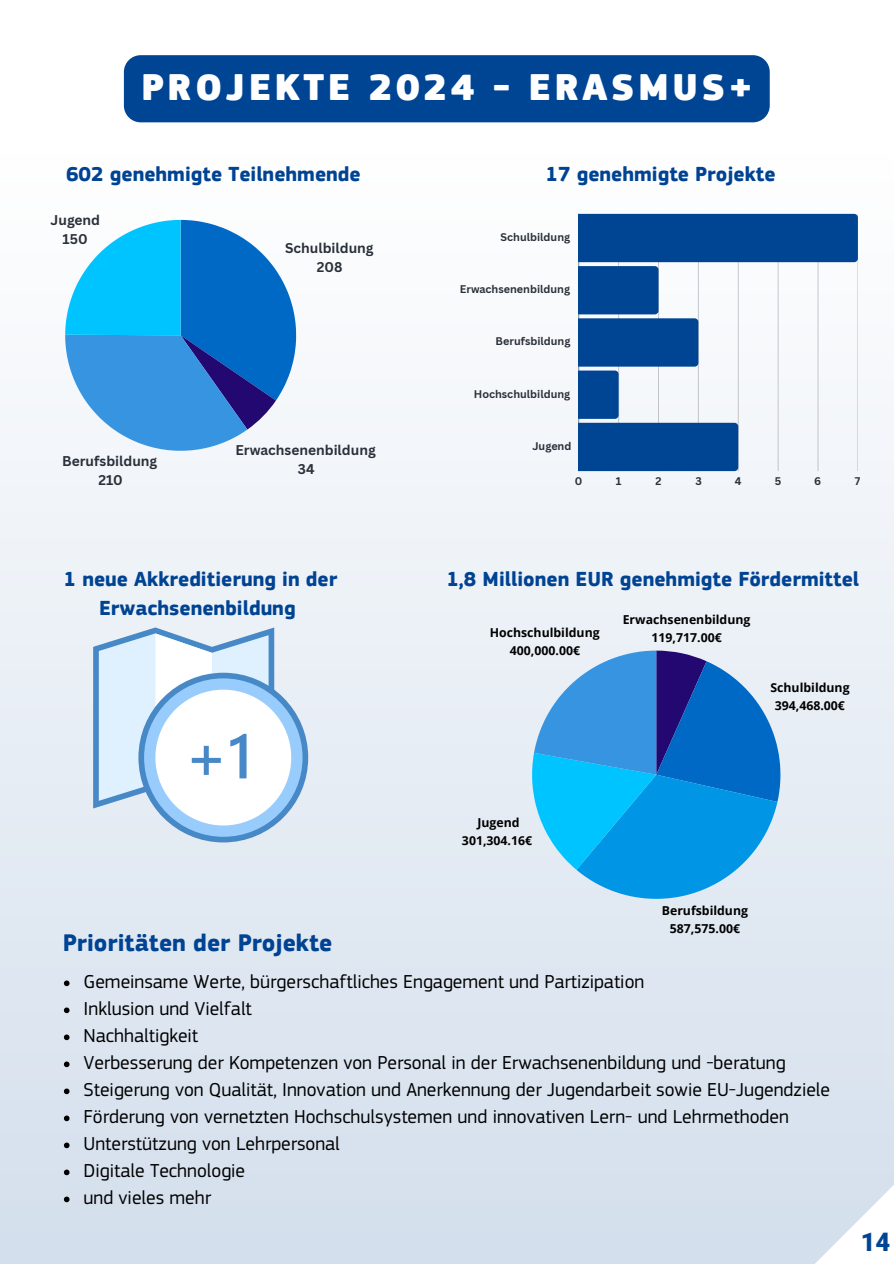
<style>
.page{position:relative;width:894px;height:1264px;background:#fff}
.page>*{position:absolute;margin:0;border:0;box-sizing:border-box;transform-origin:0 0}
.t1{font:900 38.55px "EC Square Sans Pro Extra";letter-spacing:.09em;color:#fff}
.t2{font:900 25.5px "Roboto";color:#004494}
.t3{font:700 24.75px "EC Square Sans Pro";color:#004393}
.t4{font:700 21px "EC Square Sans Pro";color:#004393}
.t5{font:19.5px "EC Square Sans Pro";color:#000}
.t6{font:700 13.8px/19px "Canva Sans";color:#293039;text-align:center}
.t7{font:700 12.3px/17.9px "Open Sans";color:#000;text-align:center}
.t8{font:700 10.8px "Canva Sans";color:#293039}
</style>
<div class="page">
<div style="left:0;top:147px;width:893px;height:1116px;background:linear-gradient(to bottom,#feffff,#d3dfec)"></div>
<div style="left:124px;top:55px;width:645px;height:67px;background:#004494;border-radius:17px"></div>
<hr style="left:857px;top:214px;width:1px;height:257px;background:#293039;opacity:.25">
<svg style="left:578px;top:214px;width:279px;height:257px"></svg>
<svg style="left:65px;top:220px;width:231px;height:231px"></svg>
<svg style="left:804px;top:1182px;width:89px;height:81px"></svg>
<svg style="left:532px;top:650px;width:248px;height:248px;background:#3c9fdf"></svg>
<svg style="left:93px;top:627px;width:215px;height:215px"></svg>
<svg style="left:64px;top:980px;width:5px;height:6px"></svg>
<svg style="left:64px;top:1007px;width:5px;height:6px"></svg>
<svg style="left:64px;top:1034px;width:5px;height:6px"></svg>
<svg style="left:64px;top:1061px;width:5px;height:6px"></svg>
<svg style="left:64px;top:1088px;width:5px;height:6px"></svg>
<svg style="left:64px;top:1115px;width:5px;height:6px"></svg>
<svg style="left:64px;top:1142px;width:5px;height:6px"></svg>
<svg style="left:64px;top:1169px;width:5px;height:6px"></svg>
<svg style="left:64px;top:1196px;width:5px;height:6px"></svg>
<h1 class="t1" style="left:141px;top:63px;width:612px">PROJEKTE 2024 - ERASMUS+</h1>
<p class="t4" style="left:66px;top:162px;width:296px">602 genehmigte Teilnehmende</p>
<h3 class="t4" style="left:545px;top:162px;width:231px">17 genehmigte Projekte</h3>
<p class="t6" style="left:50px;top:210px;width:51px">Jugend<br>150</p>
<p class="t6" style="left:62px;top:451px;width:97px">Berufsbildung<br>210</p>
<p class="t6" style="left:285px;top:238px;width:90px">Schulbildung<br>208</p>
<p class="t6" style="left:235px;top:440px;width:142px">Erwachsenenbildung<br>34</p>
<p class="t8" style="left:500px;top:229px;width:71px">Schulbildung</p>
<p class="t8" style="left:459px;top:282px;width:112px">Erwachsenenbildung</p>
<p class="t8" style="left:495px;top:334px;width:76px">Berufsbildung</p>
<p class="t8" style="left:473px;top:386px;width:98px">Hochschulbildung</p>
<p class="t8" style="left:532px;top:438px;width:41px">Jugend</p>
<p class="t8" style="left:575px;top:473px;width:9px">0</p>
<p class="t8" style="left:615px;top:473px;width:7px">1</p>
<p class="t8" style="left:655px;top:473px;width:8px">2</p>
<p class="t8" style="left:695px;top:473px;width:8px">3</p>
<p class="t8" style="left:734px;top:473px;width:8px">4</p>
<p class="t8" style="left:774px;top:473px;width:8px">5</p>
<p class="t8" style="left:814px;top:473px;width:9px">6</p>
<p class="t8" style="left:854px;top:473px;width:7px">7</p>
<p class="t4" style="left:64px;top:566px;width:275px">1 neue Akkreditierung in der</p>
<h3 class="t4" style="left:446px;top:566px;width:414px">1,8 Millionen EUR genehmigte Fördermittel</h3>
<p class="t4" style="left:99px;top:595px;width:198px">Erwachsenenbildung</p>
<p class="t7" style="left:622px;top:610px;width:129px">Erwachsenenbildung<br>119,717.00€</p>
<p class="t7" style="left:489px;top:623px;width:111px">Hochschulbildung<br>400,000.00€</p>
<p class="t3" style="left:63px;top:927px;width:271px">Prioritäten der Projekte</p>
<p class="t7" style="left:462px;top:813px;width:72px">Jugend<br>301,304.16€</p>
<p class="t7" style="left:770px;top:678px;width:81px">Schulbildung<br>394,468.00€</p>
<p class="t7" style="left:661px;top:901px;width:88px">Berufsbildung<br>587,575.00€</p>
<h3 class="t5" style="left:83px;top:970px;width:562px">Gemeinsame Werte, bürgerschaftliches Engagement und Partizipation</h3>
<p class="t5" style="left:83px;top:997px;width:170px">Inklusion und Vielfalt</p>
<h2 class="t5" style="left:83px;top:1024px;width:116px">Nachhaltigkeit</h2>
<h3 class="t5" style="left:83px;top:1051px;width:703px">Verbesserung der Kompetenzen von Personal in der Erwachsenenbildung und -beratung</h3>
<p class="t5" style="left:83px;top:1078px;width:747px">Steigerung von Qualität, Innovation und Anerkennung der Jugendarbeit sowie EU-Jugendziele</p>
<p class="t5" style="left:83px;top:1105px;width:706px">Förderung von vernetzten Hochschulsystemen und innovativen Lern- und Lehrmethoden</p>
<p class="t5" style="left:83px;top:1132px;width:258px">Unterstützung von Lehrpersonal</p>
<p class="t5" style="left:83px;top:1159px;width:163px">Digitale Technologie</p>
<p class="t5" style="left:83px;top:1186px;width:129px">und vieles mehr</p>
<p class="t2" style="left:860px;top:1227px;width:31px">14</p>
</div>
